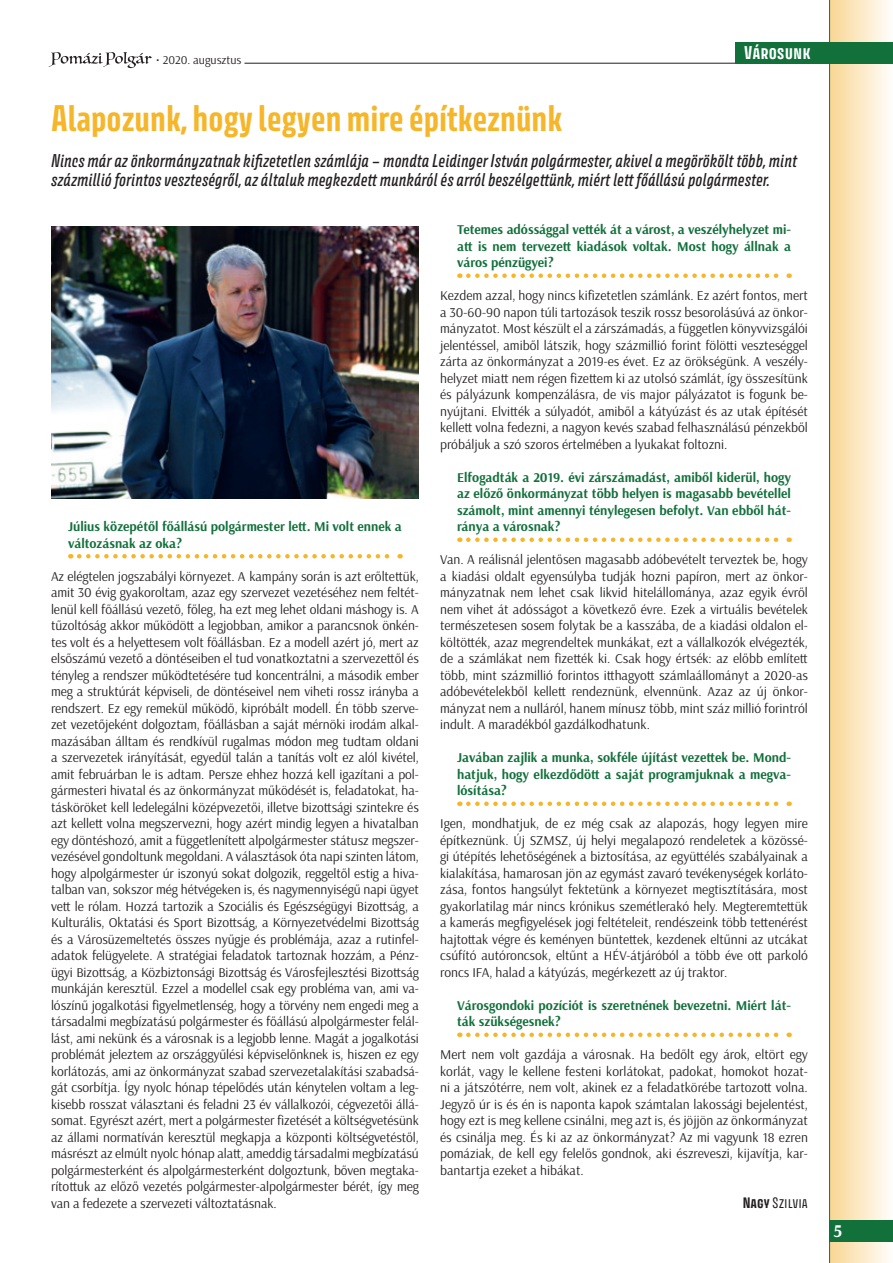
<style>
.page{position:relative;width:893px;height:1263px;background:#fff}
.page>*{position:absolute;margin:0;border:0;box-sizing:border-box;transform-origin:0 0}
.Főcím{font:700 33px "Avory I Latn";color:#f6b62a}
.t1{font:700 18px "Arsenal";color:#fff}
.Lead{font:16.5px/19.5px "Avory I Latn Me It";color:#231f20}
.t2{font:700 16.5px "Avory I Latn";color:#fff}
.Kenyér_kiengedve{font:13.5px/16.5px "Arsenal";color:#231f20;text-align:justify}
.Interjú_kérdés{font:700 13.5px/16.5px "Arsenal";color:#12703b;text-align:justify}
.Aláírás{font:13.5px "Avory I Latn";color:#231f20}
.t3{font:12px "Arsenal";color:#231f20}
.s1{font-weight:700}
</style>
<div class="page">
<div style="left:830px;top:0;width:63px;height:1263px;background:linear-gradient(to right,#fad794,#fefefc)"></div>
<hr style="left:829px;top:0;width:1px;height:1263px;background:#12703b">
<hr style="left:244px;top:63px;width:493px;height:1px;background:#231f20">
<svg style="left:49px;top:52px;width:103px;height:16px"></svg>
<div style="left:736px;top:42px;width:157px;height:21px;background:#12703b"></div>
<svg style="left:79px;top:554px;width:322px;height:4px"></svg>
<svg style="left:468px;top:273px;width:322px;height:5px"></svg>
<svg style="left:468px;top:537px;width:322px;height:5px"></svg>
<svg style="left:468px;top:801px;width:322px;height:5px"></svg>
<svg style="left:468px;top:1032px;width:322px;height:5px"></svg>
<div style="left:829px;top:1220px;width:64px;height:22px;background:#12703b"></div>
<img style="left:51px;top:226px;width:368px;height:272px">
<p class="t3" style="left:156px;top:52px;width:87px">• 2020. augusztus</p>
<p class="t2" style="left:744px;top:42px;width:68px">Városunk</p>
<p class="Főcím" style="left:51px;top:97px;width:513px">Alapozunk, hogy legyen mire építkeznünk</p>
<p class="Lead" style="left:51px;top:151px;width:747px">Nincs már az önkormányzatnak kifizetetlen számlája – mondta Leidinger István polgármester, akivel a megörökölt több, mint százmillió forintos veszteségről, az általuk megkezdett munkáról és arról beszélgettünk, miért lett főállású polgármester.</p>
<p class="Interjú_kérdés" style="left:68px;top:519px;width:335px">Július közepétől főállású polgármester lett. Mi volt ennek a változásnak az oka?</p>
<p class="Kenyér_kiengedve" style="left:51px;top:568px;width:369px">Az elégtelen jogszabályi környezet. A kampány során is azt erőltettük, amit 30 évig gyakoroltam, azaz egy szervezet vezetéséhez nem feltét&shy;lenül kell főállású vezető, főleg, ha ezt meg lehet oldani máshogy is. A tűzoltóság akkor működött a legjobban, amikor a parancsnok önkén&shy;tes volt és a helyettesem volt főállásban. Ez a modell azért jó, mert az elsőszámú vezető a döntéseiben el tud vonatkoztatni a szervezettől és tényleg a rendszer működtetésére tud koncentrálni, a második ember meg a struktúrát képviseli, de döntéseivel nem viheti rossz irányba a rendszert. Ez egy remekül működő, kipróbált modell. Én több szerve&shy;zet vezetőjeként dolgoztam, főállásban a saját mérnöki irodám alkal&shy;mazásában álltam és rendkívül rugalmas módon meg tudtam oldani a szervezetek irányítását, egyedül talán a tanítás volt ez alól kivétel, amit februárban le is adtam. Persze ehhez hozzá kell igazítani a pol&shy;gármesteri hivatal és az önkormányzat működését is, feladatokat, ha&shy;tásköröket kell ledelegálni középvezetői, illetve bizottsági szintekre és azt kellett volna megszervezni, hogy azért mindig legyen a hivatalban egy döntéshozó, amit a függetlenített alpolgármester státusz megszer&shy;vezésével gondoltunk megoldani. A választások óta napi szinten látom, hogy alpolgármester úr iszonyú sokat dolgozik, reggeltől estig a hiva&shy;talban van, sokszor még hétvégeken is, és nagymennyiségű napi ügyet vett le rólam. Hozzá tartozik a Szociális és Egészségügyi Bizottság, a Kulturális, Oktatási és Sport Bizottság, a Környezetvédelmi Bizottság és a Városüzemeltetés összes nyűgje és problémája, azaz a rutinfel&shy;adatok felügyelete. A stratégiai feladatok tartoznak hozzám, a Pénz&shy;ügyi Bizottság, a Közbiztonsági Bizottság és Városfejlesztési Bizottság munkáján keresztül. Ezzel a modellel csak egy probléma van, ami va&shy;lószínű jogalkotási figyelmetlenség, hogy a törvény nem engedi meg a társadalmi megbízatású polgármester és főállású alpolgármester felál&shy;lást, ami nekünk és a városnak is a legjobb lenne. Magát a jogalkotási problémát jeleztem az országgyűlési képviselőnknek is, hiszen ez egy korlátozás, ami az önkormányzat szabad szervezetalakítási szabadsá&shy;gát csorbítja. Így nyolc hónap tépelődés után kénytelen voltam a leg&shy;kisebb rosszat választani és feladni 23 év vállalkozói, cégvezetői állá&shy;somat. Egyrészt azért, mert a polgármester fizetését a költségvetésünk az állami normatíván keresztül megkapja a központi költségvetéstől, másrészt az elmúlt nyolc hónap alatt, ameddig társadalmi megbízatású polgármesterként és alpolgármesterként dolgoztunk, bőven megtaka&shy;rítottuk az előző vezetés polgármester-alpolgármester bérét, így meg van a fedezete a szervezeti változtatásnak.</p>
<p class="Interjú_kérdés" style="left:457px;top:222px;width:335px">Tetemes adóssággal vették át a várost, a veszélyhelyzet mi&shy;att is nem tervezett kiadások voltak. Most hogy állnak a város pénzügyei?</p>
<p class="Kenyér_kiengedve" style="left:440px;top:287px;width:369px">Kezdem azzal, hogy nincs kifizetetlen számlánk. Ez azért fontos, mert a 30-60-90 napon túli tartozások teszik rossz besorolásúvá az önkor&shy;mányzatot. Most készült el a zárszámadás, a független könyvvizsgálói jelentéssel, amiből látszik, hogy százmillió forint fölötti veszteséggel zárta az önkormányzat a 2019-es évet. Ez az örökségünk. A veszély&shy;helyzet miatt nem régen fizettem ki az utolsó számlát, így összesítünk és pályázunk kompenzálásra, de vis major pályázatot is fogunk be&shy;nyújtani. Elvitték a súlyadót, amiből a kátyúzást és az utak építését kellett volna fedezni, a nagyon kevés szabad felhasználású pénzekből próbáljuk a szó szoros értelmében a lyukakat foltozni.</p>
<p class="Interjú_kérdés" style="left:457px;top:469px;width:335px">Elfogadták a 2019. évi zárszámadást, amiből kiderül, hogy az előző önkormányzat több helyen is magasabb bevétellel számolt, mint amennyi ténylegesen befolyt. Van ebből hát&shy;ránya a városnak?</p>
<p class="Kenyér_kiengedve" style="left:440px;top:551px;width:369px">Van. A reálisnál jelentősen magasabb adóbevételt terveztek be, hogy a kiadási oldalt egyensúlyba tudják hozni papíron, mert az önkor&shy;mányzatnak nem lehet csak likvid hitelállománya, azaz egyik évről nem vihet át adósságot a következő évre. Ezek a virtuális bevételek természetesen sosem folytak be a kasszába, de a kiadási oldalon el&shy;költötték, azaz megrendeltek munkákat, ezt a vállalkozók elvégezték, de a számlákat nem fizették ki. Csak hogy értsék: az előbb említett több, mint százmillió forintos itthagyott számlaállományt a 2020-as adóbevételekből kellett rendeznünk, elvennünk. Azaz az új önkor&shy;mányzat nem a nulláról, hanem mínusz több, mint száz millió forintról indult. A maradékból gazdálkodhatunk.</p>
<p class="Interjú_kérdés" style="left:457px;top:750px;width:335px">Javában zajlik a munka, sokféle újítást vezettek be. Mond&shy;hatjuk, hogy elkezdődött a saját programjuknak a megva&shy;lósítása?</p>
<p class="Kenyér_kiengedve" style="left:440px;top:815px;width:369px">Igen, mondhatjuk, de ez még csak az alapozás, hogy legyen mire építkeznünk. Új SZMSZ, új helyi megalapozó rendeletek a közössé&shy;gi útépítés lehetőségének a biztosítása, az együttélés szabályainak a kialakítása, hamarosan jön az egymást zavaró tevékenységek korláto&shy;zása, fontos hangsúlyt fektetünk a környezet megtisztítására, most gyakorlatilag már nincs krónikus szemétlerakó hely. Megteremtettük a kamerás megfigyelések jogi feltételeit, rendészeink több tettenérést hajtottak végre és keményen büntettek, kezdenek eltűnni az utcákat csúfító autóroncsok, eltűnt a HÉV-átjáróból a több éve ott parkoló roncs IFA, halad a kátyúzás, megérkezett az új traktor.</p>
<p class="Interjú_kérdés" style="left:457px;top:997px;width:335px">Városgondoki pozíciót is szeretnének bevezetni. Miért lát&shy;ták szükségesnek?</p>
<p class="Kenyér_kiengedve" style="left:440px;top:1046px;width:369px">Mert nem volt gazdája a városnak. Ha bedőlt egy árok, eltört egy korlát, vagy le kellene festeni korlátokat, padokat, homokot hozat&shy;ni a játszótérre, nem volt, akinek ez a feladatkörébe tartozott volna.<br>Jegyző úr is és én is naponta kapok számtalan lakossági bejelentést, hogy ezt is meg kellene csinálni, meg azt is, és jöjjön az önkormányzat és csinálja meg. És ki az az önkormányzat? Az mi vagyunk 18 ezren pomáziak, de kell egy felelős gondnok, aki észreveszi, kijavítja, kar&shy;bantartja ezeket a hibákat.</p>
<p class="Aláírás" style="left:743px;top:1194px;width:67px"><span class="s1">Nagy</span> SZILVIA</p>
<p class="t1" style="left:833px;top:1220px;width:10px">5</p>
</div>
